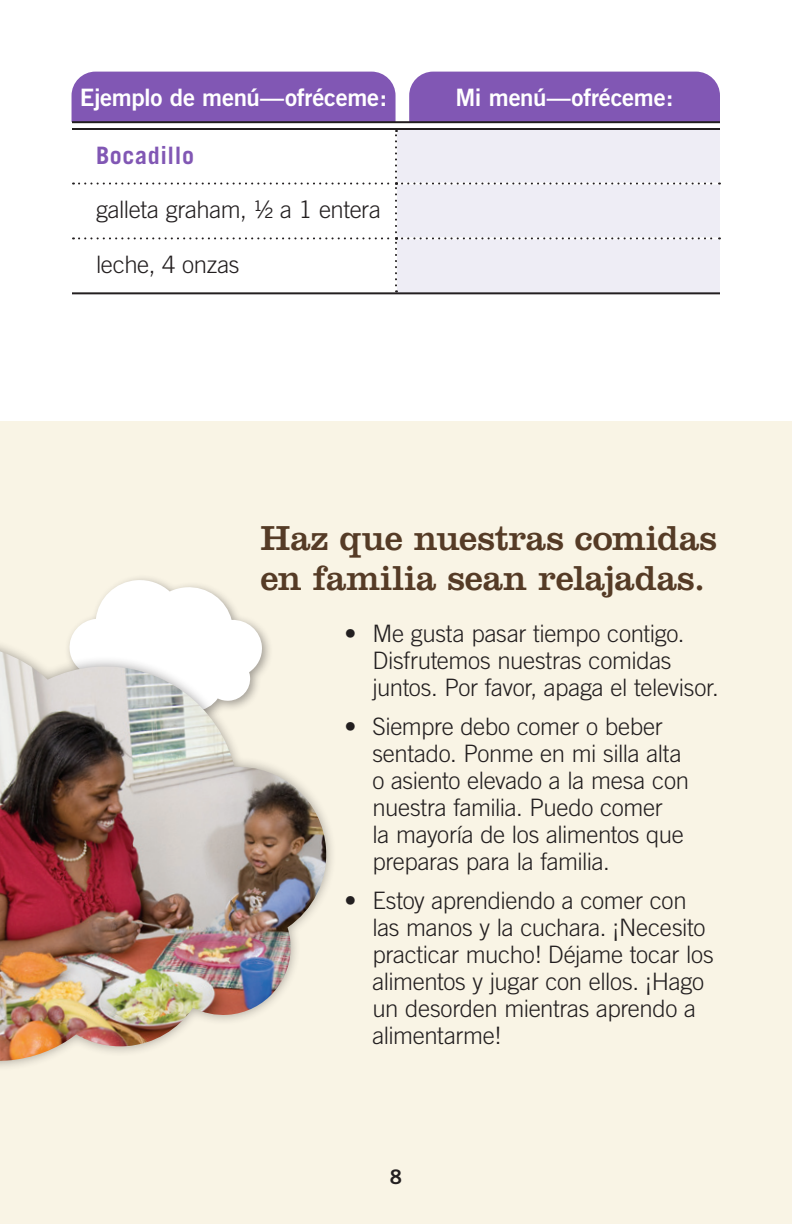
<style>
.page{position:relative;width:792px;height:1224px;background:#fff}
.page>*{position:absolute;margin:0;border:0;box-sizing:border-box;transform-origin:0 0}
.t1{font:36px/40px "Clarendon";letter-spacing:-.005em;color:#553b26}
.t2{font:300 24px/27px "Trade Gothic";letter-spacing:-.015em;color:#231f20}
.t3{font:24px "Trade Gothic Bold Two";letter-spacing:-.015em;color:#fff}
.t4{font:700 24px "Trade Gothic";letter-spacing:.025em;color:#8157b4}
.t5{font:20px "Trade Gothic Bold Two";color:#231f20}
</style>
<div class="page">
<div style="left:0;top:421px;width:792px;height:803px;background:#f9f4e5"></div>
<hr style="left:72px;top:128px;width:324px;height:2px;background:#231f20">
<hr style="left:396px;top:128px;width:324px;height:2px;background:#231f20">
<hr style="left:72px;top:292px;width:324px;height:2px;background:#231f20">
<hr style="left:396px;top:292px;width:324px;height:2px;background:#231f20">
<svg style="left:73px;top:130px;width:647px;height:162px"></svg>
<div style="left:72px;top:72px;width:324px;height:49px;background:#8157b4"></div>
<div style="left:409px;top:72px;width:311px;height:49px;background:#8157b4"></div>
<hr style="left:72px;top:121px;width:648px;height:2px;background:#231f20">
<svg style="left:72px;top:579px;width:191px;height:55px"></svg>
<div style="left:0;top:634px;width:337px;height:437px;background:#231f20;opacity:.4"></div>
<img style="left:0;top:651px;width:328px;height:410px">
<p class="t3" style="left:80px;top:82px;width:309px">Ejemplo de menú—ofréceme:</p>
<p class="t3" style="left:456px;top:82px;width:220px">Mi menú—ofréceme:</p>
<h4 class="t4" style="left:96px;top:140px;width:100px">Bocadillo</h4>
<p class="t2" style="left:96px;top:196px;width:286px">galleta graham, ½ a 1 entera</p>
<p class="t2" style="left:96px;top:251px;width:145px">leche, 4 onzas</p>
<h2 class="t1" style="left:260px;top:518px;width:458px">Haz que nuestras comidas en familia sean relajadas.</h2>
<p class="t2" style="left:372px;top:620px;width:348px;text-indent:-28px">• Me gusta pasar tiempo contigo.<br>Disfrutemos nuestras comidas juntos. Por favor, apaga el televisor.</p>
<p class="t2" style="left:372px;top:713px;width:318px;text-indent:-28px">• Siempre debo comer o beber sentado. Ponme en mi silla alta o asiento elevado a la mesa con nuestra familia. Puedo comer<br>la mayoría de los alimentos que preparas para la familia.</p>
<p class="t2" style="left:372px;top:887px;width:343px;text-indent:-28px">• Estoy aprendiendo a comer con las manos y la cuchara. ¡Necesito practicar mucho! Déjame tocar los alimentos y jugar con ellos. ¡Hago un desorden mientras aprendo a alimentarme!</p>
<p class="t5" style="left:390px;top:1164px;width:14px">8</p>
</div>
